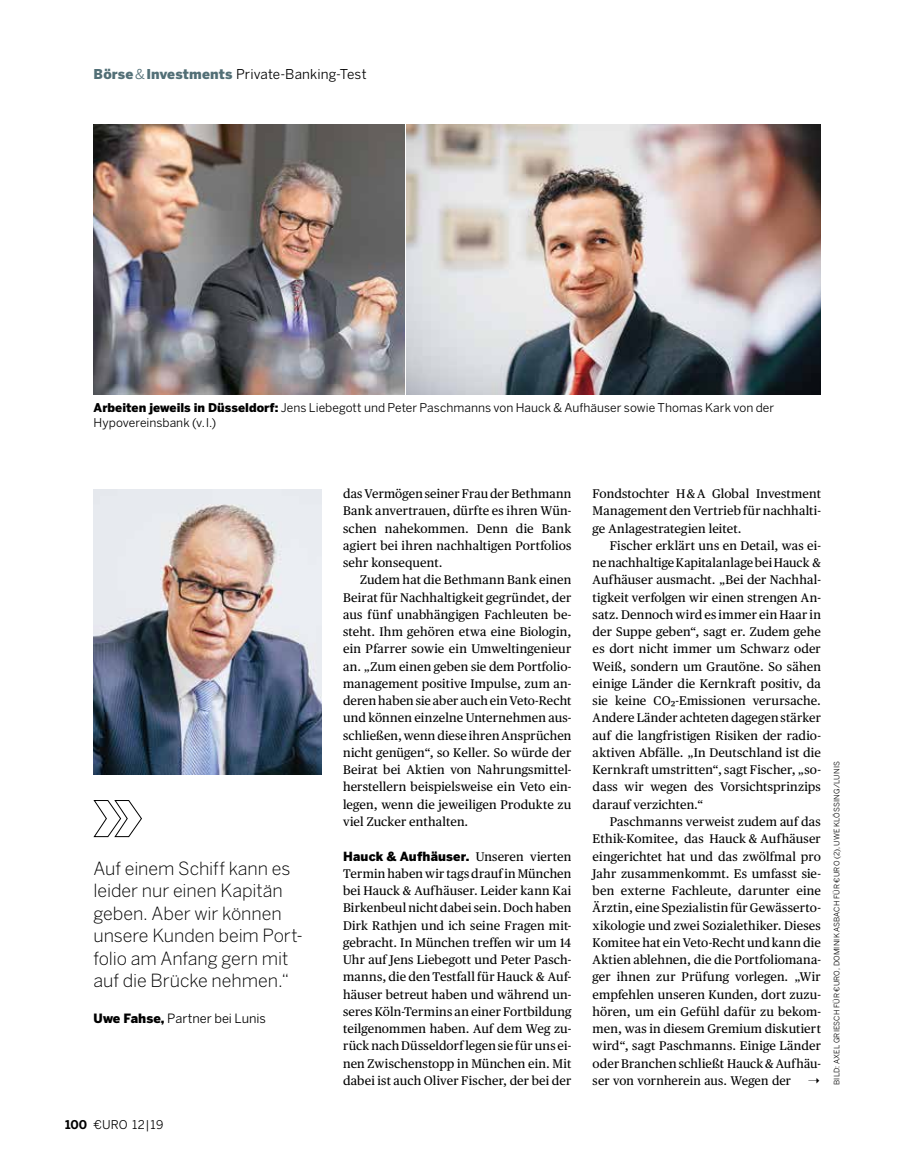
<style>
.page{position:relative;width:906px;height:1170px;background:#fff}
.page>*{position:absolute;margin:0;border:0;box-sizing:border-box;transform-origin:0 0}
.t1{font:300 18px/22.5px "Benton Sans";letter-spacing:-.005em;color:#000}
.t2{font:13.5px "Benton Sans";letter-spacing:.01em;color:#000}
.t3{font:12.75px "Benton Sans";color:#000}
.t4{font:12.6px/17.2px "Publico Text";letter-spacing:.01em;color:#000;text-align:justify}
.t5{font:900 12.6px "Benton Sans";letter-spacing:.01em;color:#000}
.t6{font:12px/15px "Benton Sans";letter-spacing:.005em;color:#000}
.t7{font:7.5px "Benton Sans";letter-spacing:.015em;color:#000}
.s1{font-weight:900;color:#526f76}
.s2{color:#526f76}
.s3{font-weight:900}
.s4{font-weight:700}
.s5{font-family:"Publico Text";font-weight:400}
</style>
<div class="page">
<img style="left:94px;top:489px;width:228px;height:285px">
<img style="left:406px;top:124px;width:415px;height:270px">
<img style="left:94px;top:124px;width:310px;height:270px">
<svg style="left:93px;top:800px;width:49px;height:37px"></svg>
<p class="t2" style="left:94px;top:66px;width:274px"><span class="s1">Börse</span><span class="s2">&amp;</span><span class="s1">Investments</span> Private-Banking-Test</p>
<p class="t6" style="left:94px;top:400px;width:682px"><span class="s3">Arbeiten jeweils in Düsseldorf:</span> Jens Liebegott und Peter Paschmanns von Hauck &amp; Aufhäuser sowie Thomas Kark von der<br>Hypovereinsbank (v.l.)</p>
<h1 class="t1" style="left:94px;top:857px;width:211px">Auf einem Schiff kann es leider nur einen Kapitän geben. Aber wir können unsere Kunden beim Port&shy;folio am Anfang gern mit auf die Brücke nehmen.“</h1>
<p class="t3" style="left:94px;top:1011px;width:174px"><span class="s3">Uwe Fahse,</span> Partner bei Lunis</p>
<p class="t6" style="left:65px;top:1117px;width:100px"><span class="s4">100</span> €URO 12|19</p>
<p class="t4" style="left:343px;top:484px;width:230px">das Vermögen seiner Frau der Bethmann Bank anvertrauen, dürfte es ihren Wün&shy;schen nahekommen. Denn die Bank agiert bei ihren nachhaltigen Portfolios sehr konsequent.</p>
<p class="t4" style="left:343px;top:570px;width:230px;text-indent:17px">Zudem hat die Bethmann Bank einen Beirat für Nachhaltigkeit gegründet, der aus fünf unabhängigen Fachleuten be&shy;steht. Ihm gehören etwa eine Biologin, ein Pfarrer sowie ein Umweltingenieur an. „Zum einen geben sie dem Portfolio&shy;management positive Impulse, zum an&shy;deren haben sie aber auch ein Veto-Recht und können einzelne Unternehmen aus&shy;schließen, wenn diese ihren Ansprüchen nicht genügen“, so Keller. So würde der Beirat bei Aktien von Nahrungsmittel&shy;herstellern beispielsweise ein Veto ein&shy;legen, wenn die jeweiligen Produkte zu viel Zucker enthalten.</p>
<p class="t5" style="left:343px;top:848px;width:230px">Hauck &amp; Aufhäuser. <span class="s5">Unseren vierten</span></p>
<p class="t4" style="left:343px;top:863px;width:230px">Termin haben wir tags drauf in München bei Hauck &amp; Aufhäuser. Leider kann Kai Birkenbeul nicht dabei sein. Doch haben Dirk Rathjen und ich seine Fragen mit&shy;gebracht. In München treffen wir um 14<br>Uhr auf Jens Liebegott und Peter Pasch&shy;manns, die den Testfall für Hauck &amp; Auf&shy;häuser betreut haben und während un&shy;seres Köln-Termins an einer Fortbildung teilgenommen haben. Auf dem Weg zu&shy;rück nach Düsseldorf legen sie für uns ei&shy;nen Zwischenstopp in München ein. Mit dabei ist auch Oliver Fischer, der bei der</p>
<p class="t4" style="left:592px;top:484px;width:230px">Fondstochter H&amp;A Global Investment Management den Vertrieb für nachhalti&shy;ge Anlagestrategien leitet.</p>
<p class="t4" style="left:592px;top:536px;width:230px;text-indent:17px">Fischer erklärt uns en Detail, was ei&shy;ne nachhaltige Kapitalanlage bei Hauck &amp; Aufhäuser ausmacht. „Bei der Nachhal&shy;tigkeit verfolgen wir einen strengen An&shy;satz. Dennoch wird es immer ein Haar in der Suppe geben“, sagt er. Zudem gehe es dort nicht immer um Schwarz oder Weiß, sondern um Grautöne. So sähen einige Länder die Kernkraft positiv, da sie keine CO2-Emissionen verursache.<br>Andere Länder achteten dagegen stärker auf die langfristigen Risiken der radio&shy;aktiven Abfälle. „In Deutschland ist die Kernkraft umstritten“, sagt Fischer, „so&shy;dass wir wegen des Vorsichtsprinzips darauf verzichten.“</p>
<p class="t4" style="left:592px;top:812px;width:230px;text-indent:17px">Paschmanns verweist zudem auf das Ethik-Komitee, das Hauck &amp; Aufhäuser eingerichtet hat und das zwölfmal pro Jahr zusammenkommt. Es umfasst sie&shy;ben externe Fachleute, darunter eine Ärztin, eine Spezialistin für Gewässerto&shy;xikologie und zwei Sozialethiker. Dieses Komitee hat ein Veto-Recht und kann die Aktien ablehnen, die die Portfoliomana&shy;ger ihnen zur Prüfung vorlegen. „Wir empfehlen unseren Kunden, dort zuzu&shy;hören, um ein Gefühl dafür zu bekom&shy;men, was in diesem Gremium diskutiert wird“, sagt Paschmanns. Einige Länder oder Branchen schließt Hauck &amp; Aufhäu&shy;ser von vornherein aus. Wegen der</p>
<p class="t7" style="left:832px;top:1084px;width:325px;rotate:-90deg">BILD: AXEL GRIESCH FÜR €URO, DOMINIK ASBACH FÜR €URO (2), UWE KLÖSSING/LUNIS</p>
</div>
